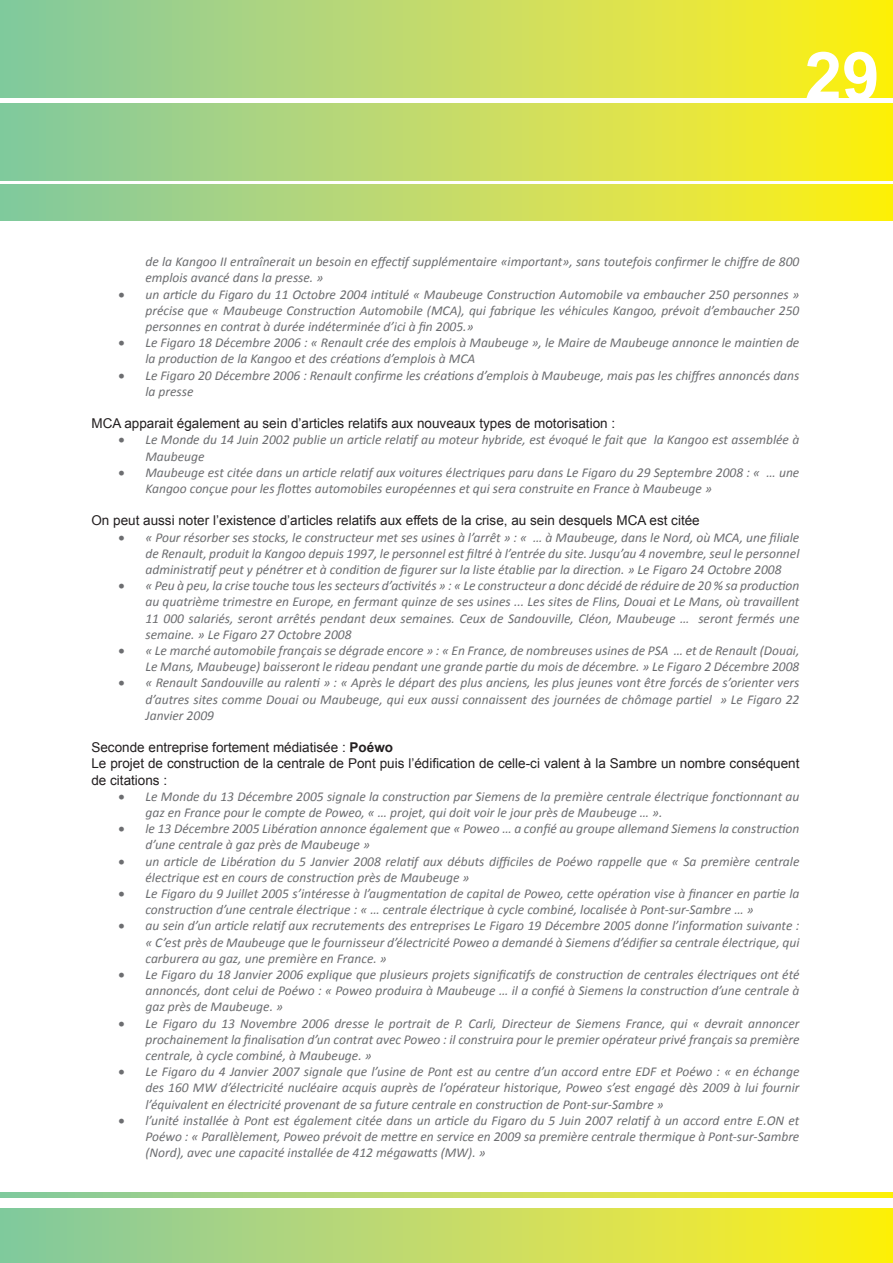
<style>
.page{position:relative;width:893px;height:1263px;background:#fff}
.page>*{position:absolute;margin:0;border:0;box-sizing:border-box;transform-origin:0 0}
.t1{font:700 67.5px "Arial";color:#fff}
.t2{font:italic 13.5px/16.2px "Calibri";color:#6c6d70}
.t3{font:13.5px/16.2px "Arial";color:#231f20}
.s1{font-weight:700}
</style>
<div class="page">
<svg style="left:0;top:0;width:893px;height:221px;background:#c0da66"></svg>
<hr style="left:0;top:98px;width:893px;height:4px;background:#fff">
<hr style="left:0;top:181px;width:893px;height:3px;background:#fff">
<svg style="left:0;top:1209px;width:893px;height:54px;background:#c3db61"></svg>
<svg style="left:0;top:1192px;width:893px;height:5px;background:#c3db62"></svg>
<h1 class="t1" style="left:804px;top:32px;width:77px">29</h1>
<p class="t2" style="left:145px;top:253px;width:655px">de la Kangoo II entraînerait un besoin en effectif supplémentaire «important», sans toutefois confirmer le chiffre de 800 emplois avancé dans la presse. »</p>
<p class="t2" style="left:145px;top:285px;width:655px;text-align:justify;text-indent:-27px">• un article du Figaro du 11 Octobre 2004 intitulé « Maubeuge Construction Automobile va embaucher 250 personnes » précise que « Maubeuge Construction Automobile (MCA), qui fabrique les véhicules Kangoo, prévoit d’embaucher 250 personnes en contrat à durée indéterminée d’ici à fin 2005.»</p>
<p class="t2" style="left:145px;top:334px;width:655px;text-indent:-27px">• Le Figaro 18 Décembre 2006 : « Renault crée des emplois à Maubeuge », le Maire de Maubeuge annonce le maintien de la production de la Kangoo et des créations d’emplois à MCA</p>
<p class="t2" style="left:145px;top:366px;width:655px;text-indent:-27px">• Le Figaro 20 Décembre 2006 : Renault confirme les créations d’emplois à Maubeuge, mais pas les chiffres annoncés dans la presse</p>
<p class="t3" style="left:91px;top:415px;width:525px">MCA apparait également au sein d’articles relatifs aux nouveaux types de motorisation :</p>
<p class="t2" style="left:145px;top:431px;width:655px;text-indent:-27px">• Le Monde du 14 Juin 2002 publie un article relatif au moteur hybride, est évoqué le fait que la Kangoo est assemblée à<br>Maubeuge</p>
<p class="t2" style="left:145px;top:463px;width:655px;text-indent:-27px">• Maubeuge est citée dans un article relatif aux voitures électriques paru dans Le Figaro du 29 Septembre 2008 : « … une<br>Kangoo conçue pour les flottes automobiles européennes et qui sera construite en France à Maubeuge »</p>
<p class="t3" style="left:91px;top:513px;width:610px">On peut aussi noter l’existence d’articles relatifs aux effets de la crise, au sein desquels MCA est citée</p>
<p class="t2" style="left:145px;top:528px;width:655px;text-align:justify;text-indent:-27px">• « Pour résorber ses stocks, le constructeur met ses usines à l’arrêt » : « … à Maubeuge, dans le Nord, où MCA, une filiale de Renault, produit la Kangoo depuis 1997, le personnel est filtré à l’entrée du site. Jusqu’au 4 novembre, seul le personnel administratif peut y pénétrer et à condition de figurer sur la liste établie par la direction. » Le Figaro 24 Octobre 2008</p>
<p class="t2" style="left:145px;top:577px;width:655px;text-align:justify;text-indent:-27px">• « Peu à peu, la crise touche tous les secteurs d’activités » : « Le constructeur a donc décidé de réduire de 20 % sa production au quatrième trimestre en Europe, en fermant quinze de ses usines ... Les sites de Flins, Douai et Le Mans, où travaillent 11 000 salariés, seront arrêtés pendant deux semaines. Ceux de Sandouville, Cléon, Maubeuge … seront fermés une semaine. » Le Figaro 27 Octobre 2008</p>
<p class="t2" style="left:118px;top:642px;width:682px;text-align:right">• « Le marché automobile français se dégrade encore » : « En France, de nombreuses usines de PSA … et de Renault (Douai,<br>Le Mans, Maubeuge) baisseront le rideau pendant une grande partie du mois de décembre. » Le Figaro 2 Décembre 2008</p>
<p class="t2" style="left:145px;top:674px;width:655px;text-align:justify;text-indent:-27px">• « Renault Sandouville au ralenti » : « Après le départ des plus anciens, les plus jeunes vont être forcés de s’orienter vers d’autres sites comme Douai ou Maubeuge, qui eux aussi connaissent des journées de chômage partiel » Le Figaro 22<br>Janvier 2009</p>
<p class="t3" style="left:91px;top:739px;width:709px">Seconde entreprise fortement médiatisée : <span class="s1">Poéwo<br></span>Le projet de construction de la centrale de Pont puis l’édification de celle-ci valent à la Sambre un nombre conséquent de citations :</p>
<p class="t2" style="left:145px;top:787px;width:655px;text-indent:-27px">• Le Monde du 13 Décembre 2005 signale la construction par Siemens de la première centrale électrique fonctionnant au gaz en France pour le compte de Poweo, « … projet, qui doit voir le jour près de Maubeuge … ».</p>
<p class="t2" style="left:145px;top:820px;width:655px;text-indent:-27px">• le 13 Décembre 2005 Libération annonce également que « Poweo … a confié au groupe allemand Siemens la construction d’une centrale à gaz près de Maubeuge »</p>
<p class="t2" style="left:145px;top:852px;width:655px;text-indent:-27px">• un article de Libération du 5 Janvier 2008 relatif aux débuts difficiles de Poéwo rappelle que « Sa première centrale électrique est en cours de construction près de Maubeuge »</p>
<p class="t2" style="left:145px;top:885px;width:655px;text-indent:-27px">• Le Figaro du 9 Juillet 2005 s’intéresse à l’augmentation de capital de Poweo, cette opération vise à financer en partie la construction d’une centrale électrique : « … centrale électrique à cycle combiné, localisée à Pont-sur-Sambre … »</p>
<p class="t2" style="left:145px;top:917px;width:655px;text-align:justify;text-indent:-27px">• au sein d’un article relatif aux recrutements des entreprises Le Figaro 19 Décembre 2005 donne l’information suivante : « C’est près de Maubeuge que le fournisseur d’électricité Poweo a demandé à Siemens d’édifier sa centrale électrique, qui carburera au gaz, une première en France. »</p>
<p class="t2" style="left:145px;top:966px;width:655px;text-align:justify;text-indent:-27px">• Le Figaro du 18 Janvier 2006 explique que plusieurs projets significatifs de construction de centrales électriques ont été annoncés, dont celui de Poéwo : « Poweo produira à Maubeuge … il a confié à Siemens la construction d’une centrale à gaz près de Maubeuge. »</p>
<p class="t2" style="left:145px;top:1014px;width:655px;text-align:justify;text-indent:-27px">• Le Figaro du 13 Novembre 2006 dresse le portrait de P. Carli, Directeur de Siemens France, qui « devrait annoncer prochainement la finalisation d’un contrat avec Poweo : il construira pour le premier opérateur privé français sa première centrale, à cycle combiné, à Maubeuge. »</p>
<p class="t2" style="left:145px;top:1063px;width:655px;text-align:justify;text-indent:-27px">• Le Figaro du 4 Janvier 2007 signale que l’usine de Pont est au centre d’un accord entre EDF et Poéwo : « en échange des 160 MW d’électricité nucléaire acquis auprès de l’opérateur historique, Poweo s’est engagé dès 2009 à lui fournir l’équivalent en électricité provenant de sa future centrale en construction de Pont-sur-Sambre »</p>
<p class="t2" style="left:145px;top:1111px;width:655px;text-align:justify;text-indent:-27px">• l’unité installée à Pont est également citée dans un article du Figaro du 5 Juin 2007 relatif à un accord entre E.ON et Poéwo : « Parallèlement, Poweo prévoit de mettre en service en 2009 sa première centrale thermique à Pont-sur-Sambre (Nord), avec une capacité installée de 412 mégawatts (MW). »</p>
</div>
